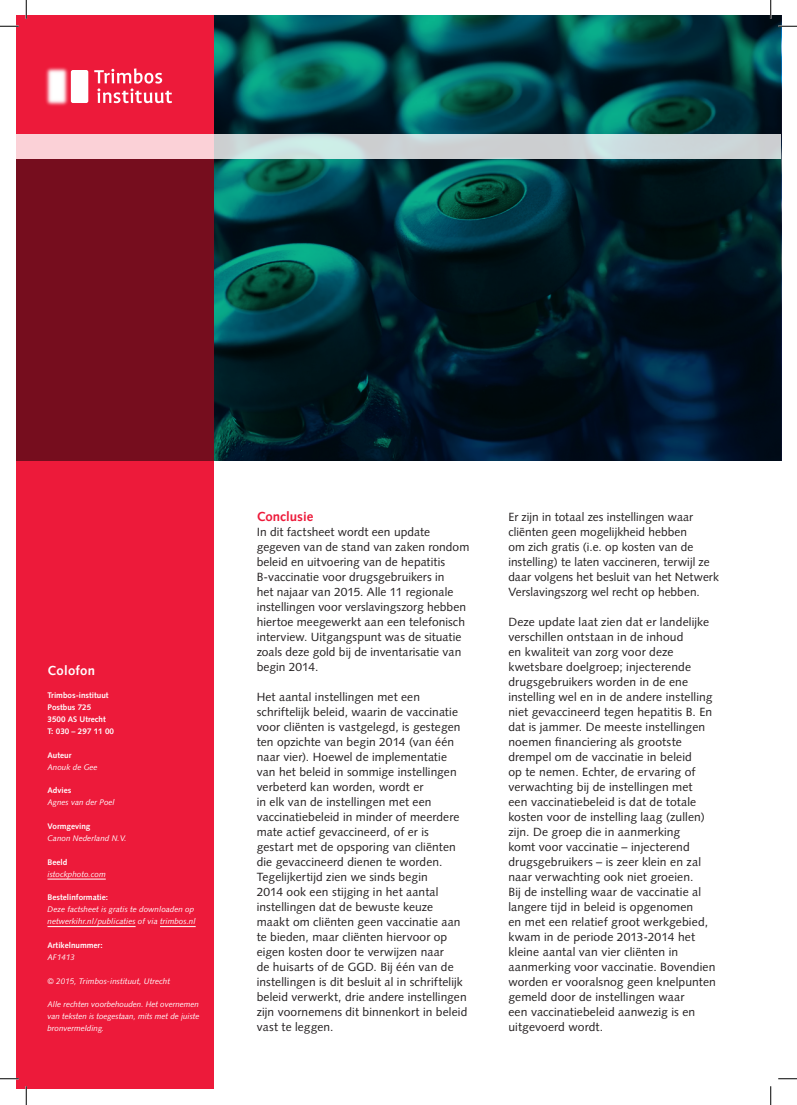
<style>
.page{position:relative;width:797px;height:1105px;background:#fff}
.page>*{position:absolute;margin:0;border:0;box-sizing:border-box;transform-origin:0 0}
.t1{font:700 13.12px "Syntax LT Std";color:#ed1a3a}
.t2{font:700 13.12px "Syntax LT Std";letter-spacing:.02em;color:#fff}
.t3{font:11.88px/15px "Syntax LT Std";letter-spacing:.01em;color:#231f20}
.t4{font:italic 8.12px/11.9px "Syntax LT Std";color:#fff}
.t5{font:700 8.12px/11.9px "Syntax LT Std";color:#fff}
</style>
<div class="page">
<img style="left:213px;top:16px;width:568px;height:445px">
<div style="left:16px;top:16px;width:197px;height:1073px;background:#ed1a3a"></div>
<hr style="left:48px;top:879px;width:58px;height:1px;background:#fff">
<hr style="left:48px;top:926px;width:88px;height:1px;background:#fff">
<hr style="left:160px;top:926px;width:36px;height:1px;background:#fff">
<svg style="left:16px;top:134px;width:765px;height:25px;background:#d8d5d8"></svg>
<svg style="left:97px;top:68px;width:75px;height:35px"></svg>
<img style="left:45px;top:67px;width:52px;height:39px">
<div style="left:16px;top:159px;width:197px;height:302px;background:#760d1e"></div>
<svg style="left:0;top:25px;width:19px;height:2px"></svg>
<svg style="left:778px;top:25px;width:19px;height:2px"></svg>
<svg style="left:0;top:1078px;width:19px;height:1px"></svg>
<svg style="left:778px;top:1078px;width:19px;height:1px"></svg>
<svg style="left:25px;top:0;width:2px;height:19px"></svg>
<svg style="left:25px;top:1086px;width:2px;height:19px"></svg>
<svg style="left:770px;top:0;width:1px;height:19px"></svg>
<svg style="left:770px;top:1086px;width:1px;height:19px"></svg>
<p class="t2" style="left:48px;top:663px;width:49px">Colofon</p>
<p class="t5" style="left:48px;top:690px;width:68px">Trimbos-instituut<br>Postbus 725<br>3500 AS Utrecht<br>T: 030 – 297 11 00</p>
<p class="t5" style="left:48px;top:749px;width:25px">Auteur</p>
<p class="t4" style="left:48px;top:761px;width:52px">Anouk de Gee</p>
<p class="t5" style="left:48px;top:785px;width:25px">Advies</p>
<p class="t4" style="left:48px;top:796px;width:69px">Agnes van der Poel</p>
<p class="t5" style="left:48px;top:820px;width:44px">Vormgeving</p>
<p class="t4" style="left:48px;top:832px;width:81px">Canon Nederland N.V.</p>
<p class="t5" style="left:48px;top:856px;width:21px">Beeld</p>
<p class="t4" style="left:48px;top:868px;width:60px">istockphoto.com</p>
<p class="t5" style="left:48px;top:892px;width:62px">Bestelinformatie:</p>
<p class="t4" style="left:48px;top:903px;width:150px">Deze factsheet is gratis te downloaden op netwerkihr.nl/publicaties of via trimbos.nl</p>
<p class="t5" style="left:48px;top:939px;width:57px">Artikelnummer:</p>
<p class="t4" style="left:48px;top:951px;width:29px">AF1413</p>
<p class="t4" style="left:48px;top:975px;width:124px">© 2015, Trimbos-instituut, Utrecht</p>
<p class="t4" style="left:48px;top:998px;width:153px;text-align:justify">Alle rechten voorbehouden. Het overnemen van teksten is toegestaan, mits met de juiste bronvermelding.</p>
<p class="t1" style="left:257px;top:509px;width:58px">Conclusie</p>
<p class="t3" style="left:257px;top:524px;width:214px">In dit factsheet wordt een update gegeven van de stand van zaken rondom beleid en uitvoering van de hepatitis B-vaccinatie voor drugsgebruikers in<br>het najaar van 2015. Alle 11 regionale instellingen voor verslavingszorg hebben hiertoe meegewerkt aan een telefonisch interview. Uitgangspunt was de situatie zoals deze gold bij de inventarisatie van begin 2014.</p>
<p class="t3" style="left:257px;top:689px;width:212px">Het aantal instellingen met een schriftelijk beleid, waarin de vaccinatie voor cliënten is vastgelegd, is gestegen ten opzichte van begin 2014 (van één naar vier). Hoewel de implementatie van het beleid in sommige instellingen verbeterd kan worden, wordt er<br>in elk van de instellingen met een vaccinatiebeleid in minder of meerdere mate actief gevaccineerd, of er is gestart met de opsporing van cliënten die gevaccineerd dienen te worden.<br>Tegelijkertijd zien we sinds begin<br>2014 ook een stijging in het aantal instellingen dat de bewuste keuze maakt om cliënten geen vaccinatie aan te bieden, maar cliënten hiervoor op eigen kosten door te verwijzen naar<br>de huisarts of de GGD. Bij één van de instellingen is dit besluit al in schriftelijk beleid verwerkt, drie andere instellingen zijn voornemens dit binnenkort in beleid vast te leggen.</p>
<p class="t3" style="left:508px;top:509px;width:212px">Er zijn in totaal zes instellingen waar cliënten geen mogelijkheid hebben<br>om zich gratis (i.e. op kosten van de instelling) te laten vaccineren, terwijl ze daar volgens het besluit van het Netwerk Verslavingszorg wel recht op hebben.</p>
<p class="t3" style="left:508px;top:614px;width:209px">Deze update laat zien dat er landelijke verschillen ontstaan in de inhoud<br>en kwaliteit van zorg voor deze kwetsbare doelgroep; injecterende drugsgebruikers worden in de ene instelling wel en in de andere instelling niet gevaccineerd tegen hepatitis B. En dat is jammer. De meeste instellingen noemen financiering als grootste drempel om de vaccinatie in beleid<br>op te nemen. Echter, de ervaring of verwachting bij de instellingen met<br>een vaccinatiebeleid is dat de totale kosten voor de instelling laag (zullen) zijn. De groep die in aanmerking<br>komt voor vaccinatie – injecterend drugsgebruikers – is zeer klein en zal naar verwachting ook niet groeien.<br>Bij de instelling waar de vaccinatie al langere tijd in beleid is opgenomen<br>en met een relatief groot werkgebied, kwam in de periode 2013-2014 het kleine aantal van vier cliënten in aanmerking voor vaccinatie. Bovendien worden er vooralsnog geen knelpunten gemeld door de instellingen waar<br>een vaccinatiebeleid aanwezig is en uitgevoerd wordt.</p>
</div>
